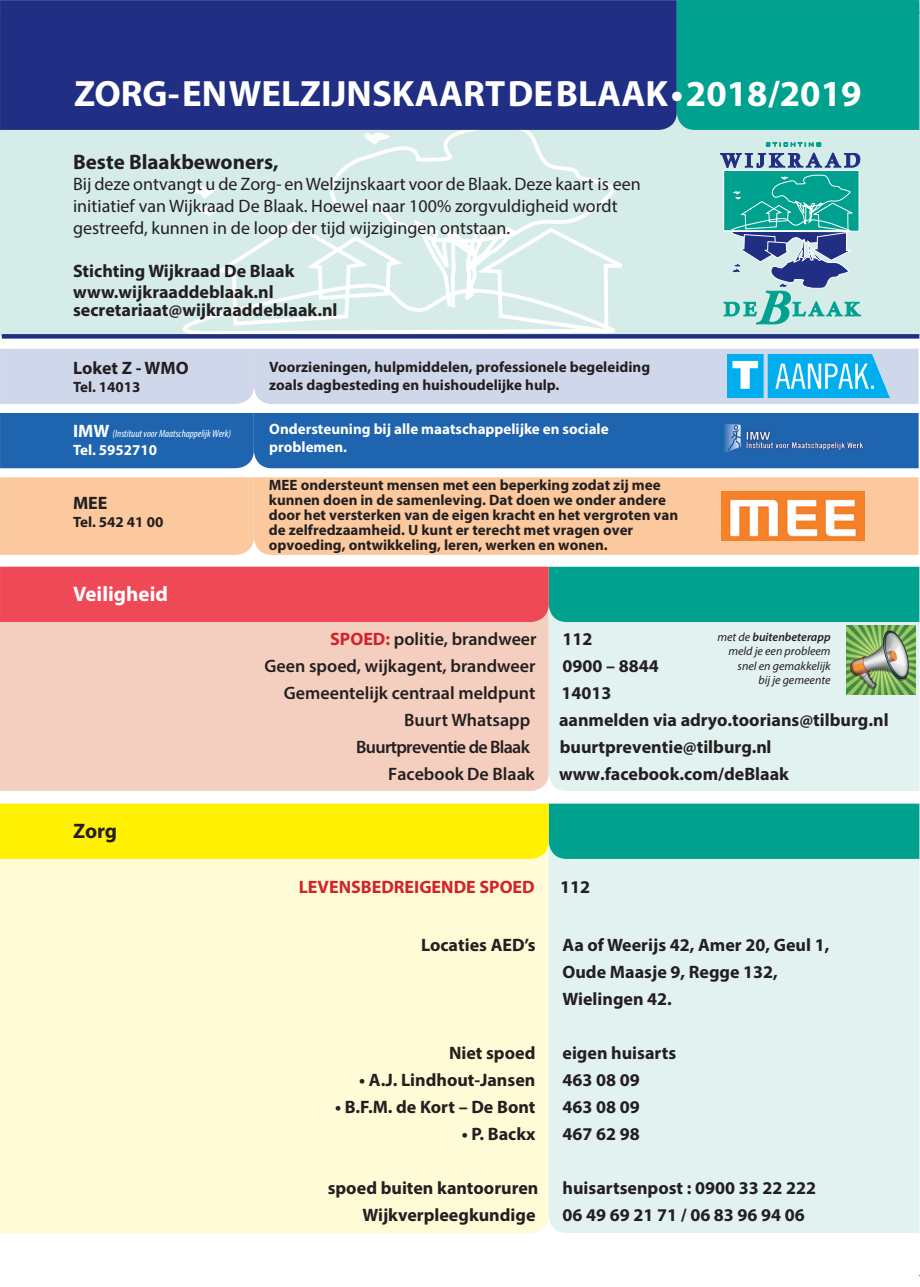
<style>
.page{position:relative;width:920px;height:1287px;background:#fff}
.page>*{position:absolute;margin:0;border:0;box-sizing:border-box;transform-origin:0 0}
.t1{font:700 36.75px "Myriad Pro";color:#fff}
.t2{font:700 21px "Myriad Pro";color:#231f20}
.t3{font:700 21px "Myriad Pro";color:#fff}
.t4{font:700 18px/27px "Myriad Pro";color:#231f20}
.t5{font:18px/21.6px "Myriad Pro";color:#231f20}
.t6{font:600 18px "Myriad Pro";color:#231f20}
.t7{font:700 18px "Myriad Pro";color:#d1232a}
.t8{font:600 18px "Myriad Pro";letter-spacing:-.04em;color:#231f20}
.t9{font:700 15px/15px "Myriad Pro";color:#231f20}
.t10{font:700 15px/18px "Myriad Pro";color:#fff}
.t11{font:italic 12px/14.4px "Myriad Pro";color:#231f20;text-align:right}
.t12{font:italic condensed 10.5px "Myriad Pro";color:#fff}
.s1{font-weight:700;font-style:normal;font-stretch:normal;font-size:18px}
.s2{font-weight:700;color:#d1232a}
.s3{font-weight:600}
</style>
<div class="page">
<div style="left:0;top:622px;width:548px;height:169px;background:#f4cfc0"></div>
<div style="left:0;top:859px;width:548px;height:374px;background:#fffbd6"></div>
<div style="left:0;top:349px;width:918px;height:55px;background:#cfd8eb"></div>
<div style="left:0;top:413px;width:918px;height:55px;background:#1f64af"></div>
<div style="left:254px;top:477px;width:664px;height:78px;background:#fcc99e"></div>
<div style="left:0;top:477px;width:254px;height:78px;background:#fcc99e"></div>
<div style="left:0;top:3px;width:918px;height:333px;background:#d5ece9"></div>
<div style="left:548px;top:622px;width:370px;height:169px;background:#e2f2f0"></div>
<div style="left:548px;top:859px;width:370px;height:374px;background:#e2f2f0"></div>
<svg style="left:182px;top:130px;width:440px;height:204px"></svg>
<div style="left:0;top:0;width:664px;height:130px;background:#202e84"></div>
<svg style="left:765px;top:143px;width:55px;height:3px"></svg>
<svg style="left:720px;top:153px;width:140px;height:171px"></svg>
<div style="left:2px;top:334px;width:916px;height:5px;background:#202e84"></div>
<img style="left:721px;top:423px;width:142px;height:31px">
<img style="left:721px;top:491px;width:142px;height:50px">
<svg style="left:0;top:567px;width:918px;height:55px;background:#8f6b6d"></svg>
<svg style="left:0;top:804px;width:918px;height:55px;background:#99d13a"></svg>
<img style="left:846px;top:626px;width:69px;height:69px">
<img style="left:726px;top:355px;width:162px;height:43px">
<svg style="left:22px;top:0;width:232px;height:1px"></svg>
<svg style="left:664px;top:0;width:256px;height:130px;background:#029a8e"></svg>
<h1 class="t1" style="left:74px;top:78px;width:788px">ZORG-ENWELZIJNSKAARTDEBLAAK•2018/2019</h1>
<p class="t2" style="left:73px;top:153px;width:207px">Beste Blaakbewoners,</p>
<p class="t5" style="left:73px;top:175px;width:569px">Bij deze ontvangt u de Zorg- enWelzijnskaart voor de Blaak. Deze kaart is een initiatief van Wijkraad De Blaak. Hoewel naar 100% zorgvuldigheid wordt gestreefd, kunnen in de loop der tijd wijzigingen ontstaan.</p>
<p class="t4" style="left:73px;top:262px;width:223px;line-height:21.6px">Stichting Wijkraad De Blaak www.wijkraaddeblaak.nl</p>
<p class="t4" style="left:73px;top:298px;width:266px">secretariaat@wijkraaddeblaak.nl</p>
<p class="t4" style="left:73px;top:356px;width:117px">Loket Z - WMO</p>
<p class="t9" style="left:73px;top:381px;width:69px">Tel. 14013</p>
<p class="t12" style="left:73px;top:429px;width:159px"><span class="s1">IMW</span> (Instituut voor MaatschappelijkWerk)</p>
<p class="t10" style="left:73px;top:442px;width:86px">Tel. 5952710</p>
<p class="t4" style="left:73px;top:491px;width:36px">MEE</p>
<p class="t9" style="left:73px;top:516px;width:92px">Tel. 542 41 00</p>
<p class="t3" style="left:73px;top:586px;width:96px">Veiligheid</p>
<p class="t2" style="left:73px;top:823px;width:46px">Zorg</p>
<p class="t9" style="left:269px;top:359px;width:382px;line-height:18px">Voorzieningen, hulpmiddelen, professionele begeleiding zoals dagbesteding en huishoudelijke hulp.</p>
<p class="t10" style="left:269px;top:422px;width:341px">Ondersteuning bij alle maatschappelijke en sociale problemen.</p>
<p class="t9" style="left:269px;top:479px;width:410px">MEE ondersteunt mensen met een beperking zodat zij mee kunnen doen in de samenleving. Dat doen we onder andere door het versterken van de eigen kracht en het vergroten van de zelfredzaamheid. U kunt er terecht met vragen over opvoeding, ontwikkeling, leren, werken en wonen.</p>
<p class="t6" style="left:330px;top:632px;width:208px"><span class="s2">SPOED:</span> politie, brandweer</p>
<p class="t4" style="left:562px;top:627px;width:31px">112</p>
<p class="t6" style="left:264px;top:659px;width:272px">Geen spoed, wijkagent, brandweer</p>
<p class="t4" style="left:562px;top:654px;width:98px">0900 – 8844</p>
<p class="t6" style="left:284px;top:686px;width:253px">Gemeentelijk centraal meldpunt</p>
<p class="t4" style="left:561px;top:681px;width:51px">14013</p>
<p class="t6" style="left:404px;top:713px;width:128px">Buurt Whatsapp</p>
<p class="t4" style="left:558px;top:708px;width:331px">aanmelden via adryo.toorians@tilburg.nl</p>
<p class="t8" style="left:356px;top:740px;width:175px">Buurtpreventie de Blaak</p>
<p class="t4" style="left:559px;top:735px;width:213px">buurtpreventie@tilburg.nl</p>
<p class="t6" style="left:388px;top:767px;width:148px">Facebook De Blaak</p>
<p class="t4" style="left:559px;top:762px;width:231px">www.facebook.com/deBlaak</p>
<p class="t11" style="left:717px;top:631px;width:115px">met de <span class="s3">buitenbeterapp </span>meld je een probleem snel en gemakkelijk<br>bij je gemeente</p>
<p class="t7" style="left:298px;top:879px;width:237px">LEVENSBEDREIGENDE SPOED</p>
<p class="t4" style="left:560px;top:875px;width:31px">112</p>
<p class="t4" style="left:421px;top:933px;width:116px">Locaties AED’s</p>
<p class="t4" style="left:562px;top:933px;width:268px">Aa of Weerijs 42, Amer 20, Geul 1,<br>Oude Maasje 9, Regge 132,<br>Wielingen 42.</p>
<p class="t4" style="left:449px;top:1041px;width:88px">Niet spoed</p>
<p class="t4" style="left:562px;top:1041px;width:115px">eigen huisarts</p>
<p class="t4" style="left:359px;top:1068px;width:178px">• A.J. Lindhout-Jansen</p>
<p class="t4" style="left:562px;top:1068px;width:79px">463 08 09</p>
<p class="t4" style="left:335px;top:1095px;width:202px">• B.F.M. de Kort – De Bont</p>
<p class="t4" style="left:562px;top:1095px;width:79px">463 08 09</p>
<p class="t4" style="left:461px;top:1122px;width:75px">• P. Backx</p>
<p class="t4" style="left:562px;top:1122px;width:79px">467 62 98</p>
<p class="t4" style="left:327px;top:1176px;width:212px">spoed buiten kantooruren</p>
<p class="t4" style="left:562px;top:1176px;width:255px">huisartsenpost : 0900 33 22 222</p>
<p class="t4" style="left:362px;top:1203px;width:174px">Wijkverpleegkundige</p>
<p class="t4" style="left:562px;top:1203px;width:244px">0649692171/0683969406</p>
</div>
